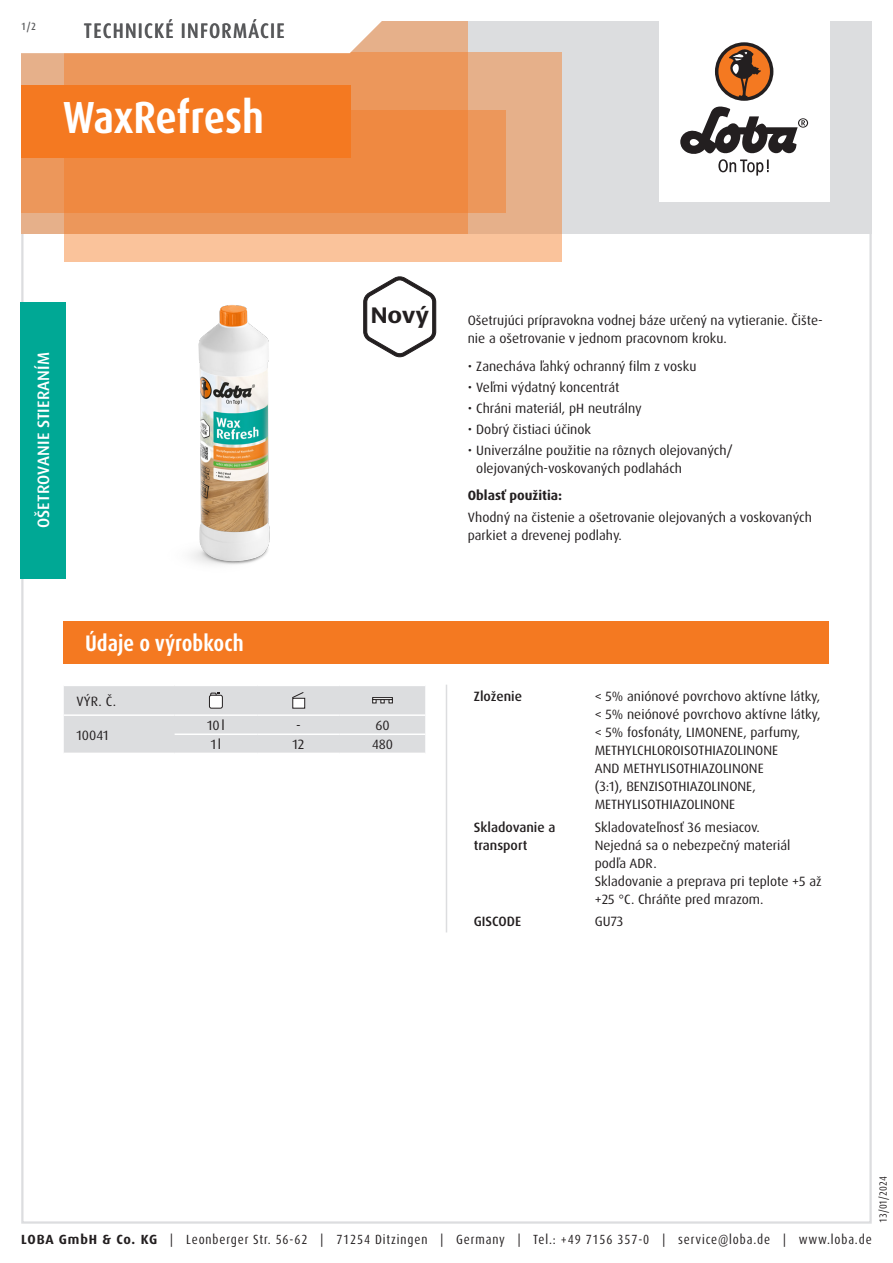
<style>
.page{position:relative;width:893px;height:1263px;background:#fff}
.page>*{position:absolute;margin:0;border:0;box-sizing:border-box;transform-origin:0 0}
.Produktname_weiss{font:700 condensed 45px "Dax Pro";letter-spacing:-.005em;color:#fff}
.Logos_Hinweis_Neuheit{font:700 expanded 22.65px "Dax Pro";color:#231f20}
.Abschnitt{font:700 condensed 22.5px "Dax Pro";color:#fff}
.TI{font:500 condensed 21px "Dax Pro";letter-spacing:.06em;color:#57585a}
.Produktart_Reinigung-Pflege{font:500 16.5px "Dax Pro";letter-spacing:.01em;color:#fff}
.Text_ohne_Silbentrennung{font:13.5px/18px "Dax Pro";color:#231f20}
.Text{font:13.5px/18px "Dax Pro";color:#231f20}
.Text_Medium{font:500 13.5px/18px "Dax Pro";color:#231f20}
.Text_Bold{font:700 13.5px "Dax Pro";color:#231f20}
.Text_zentriert{font:13.5px "Dax Pro";color:#231f20}
.Text_Großbuchstaben{font:13.5px "Dax Pro";color:#231f20}
.t1{font:condensed 13.35px "Dax Pro";letter-spacing:.065em;color:#231f20}
.t2{font:condensed 10.5px "Dax Pro";color:#231f20}
.t3{font:500 condensed 10.5px "Dax Pro";color:#57585a}
.s1{font-weight:700;font-stretch:normal}
</style>
<div class="page">
<hr style="left:446px;top:685px;width:1px;height:247px;background:#dcdddf">
<svg style="left:64px;top:686px;width:361px;height:67px;background:#dcdddf"></svg>
<div style="left:372px;top:697px;width:21px;height:3px;background:#fff;border:1px solid #231f20"></div>
<div style="left:64px;top:621px;width:765px;height:42px;background:#f47921"></div>
<img style="left:191px;top:305px;width:211px;height:260px">
<div style="left:20px;top:302px;width:46px;height:276px;background:#00a895"></div>
<div style="left:21px;top:21px;width:851px;height:213px;background:#dcdddf"></div>
<div style="left:659px;top:0;width:170px;height:202px;background:#fff"></div>
<svg style="left:680px;top:106px;width:128px;height:70px"></svg>
<div style="left:715px;top:42px;width:58px;height:59px;background:#231f20;border-radius:50%"></div>
<svg style="left:718px;top:45px;width:52px;height:52px"></svg>
<div style="left:64px;top:52px;width:497px;height:209px;background:linear-gradient(to right,#fec79f,#efb992)"></div>
<div style="left:21px;top:111px;width:485px;height:102px;background:#ec975b"></div>
<svg style="left:21px;top:21px;width:447px;height:213px;background:#ed9150"></svg>
<svg style="left:21px;top:21px;width:411px;height:34px;background:#faede4"></svg>
<div style="left:21px;top:85px;width:330px;height:72px;background:#f47921"></div>
<svg style="left:363px;top:276px;width:73px;height:81px"></svg>
<p class="t3" style="left:21px;top:19px;width:16px">1/2</p>
<p class="TI" style="left:84px;top:17px;width:202px">TECHNICKÉ INFORMÁCIE</p>
<p class="Produktname_weiss" style="left:63px;top:89px;width:203px">WaxRefresh</p>
<p class="Produktart_Reinigung-Pflege" style="left:33px;top:528px;width:178px;rotate:-90deg">OŠETROVANIE STIERANÍM</p>
<p class="Logos_Hinweis_Neuheit" style="left:371px;top:300px;width:60px">Nový</p>
<p class="Abschnitt" style="left:85px;top:629px;width:160px">Údaje o výrobkoch</p>
<p class="Text_Großbuchstaben" style="left:77px;top:692px;width:41px">VÝR. Č.</p>
<p class="Text" style="left:77px;top:726px;width:34px">10041</p>
<p class="Text_zentriert" style="left:207px;top:717px;width:19px">10l</p>
<p class="Text_zentriert" style="left:296px;top:717px;width:6px">-</p>
<p class="Text_zentriert" style="left:375px;top:717px;width:16px">60</p>
<p class="Text_zentriert" style="left:211px;top:736px;width:12px">1l</p>
<p class="Text_zentriert" style="left:293px;top:736px;width:13px">12</p>
<p class="Text_zentriert" style="left:372px;top:736px;width:22px">480</p>
<p class="Text" style="left:468px;top:312px;width:357px">Ošetrujúci prípravokna vodnej báze určený na vytieranie. Čište&shy;nie a ošetrovanie v jednom pracovnom kroku.</p>
<p class="Text_ohne_Silbentrennung" style="left:468px;top:357px;width:230px">• Zanecháva ľahký ochranný film z vosku</p>
<p class="Text_ohne_Silbentrennung" style="left:468px;top:378px;width:153px">• Veľmi výdatný koncentrát</p>
<p class="Text_ohne_Silbentrennung" style="left:468px;top:399px;width:176px">• Chráni materiál, pH neutrálny</p>
<p class="Text_ohne_Silbentrennung" style="left:468px;top:420px;width:125px">• Dobrý čistiaci účinok</p>
<p class="Text_ohne_Silbentrennung" style="left:476px;top:441px;width:258px;text-indent:-9px">• Univerzálne použitie na rôznych olejovaných/ olejovaných-voskovaných podlahách</p>
<p class="Text_Bold" style="left:468px;top:487px;width:96px">Oblasť použitia:</p>
<p class="Text" style="left:468px;top:508px;width:346px">Vhodný na čistenie a ošetrovanie olejovaných a voskovaných parkiet a drevenej podlahy.</p>
<p class="Text_Medium" style="left:474px;top:688px;width:50px">Zloženie</p>
<p class="Text_ohne_Silbentrennung" style="left:595px;top:688px;width:227px">&lt; 5% aniónové povrchovo aktívne látky, &lt; 5% neiónové povrchovo aktívne látky, &lt; 5% fosfonáty, LIMONENE, parfumy,<br>METHYLCHLOROISOTHIAZOLINONE<br>AND METHYLISOTHIAZOLINONE<br>(3:1), BENZISOTHIAZOLINONE,<br>METHYLISOTHIAZOLINONE</p>
<p class="Text_Medium" style="left:474px;top:818px;width:83px">Skladovanie a transport</p>
<p class="Text_ohne_Silbentrennung" style="left:595px;top:818px;width:167px">Skladovateľnosť 36 mesiacov.</p>
<p class="Text_ohne_Silbentrennung" style="left:595px;top:836px;width:197px">Nejedná sa o nebezpečný materiál podľa ADR.</p>
<p class="Text_ohne_Silbentrennung" style="left:595px;top:872px;width:229px">Skladovanie a preprava pri teplote +5 až +25 °C. Chráňte pred mrazom.</p>
<p class="Text_Medium" style="left:474px;top:913px;width:49px">GISCODE</p>
<p class="Text_ohne_Silbentrennung" style="left:595px;top:913px;width:30px">GU73</p>
<p class="t2" style="left:876px;top:1222px;width:48px;rotate:-90deg">13/01/2024</p>
<p class="t1" style="left:21px;top:1230px;width:852px"><span class="s1">LOBA GmbH &amp; Co. KG</span> | Leonberger Str. 56-62 | 71254 Ditzingen | Germany | Tel.: +49 7156 357-0 | service@loba.de | www.loba.de</p>
</div>
